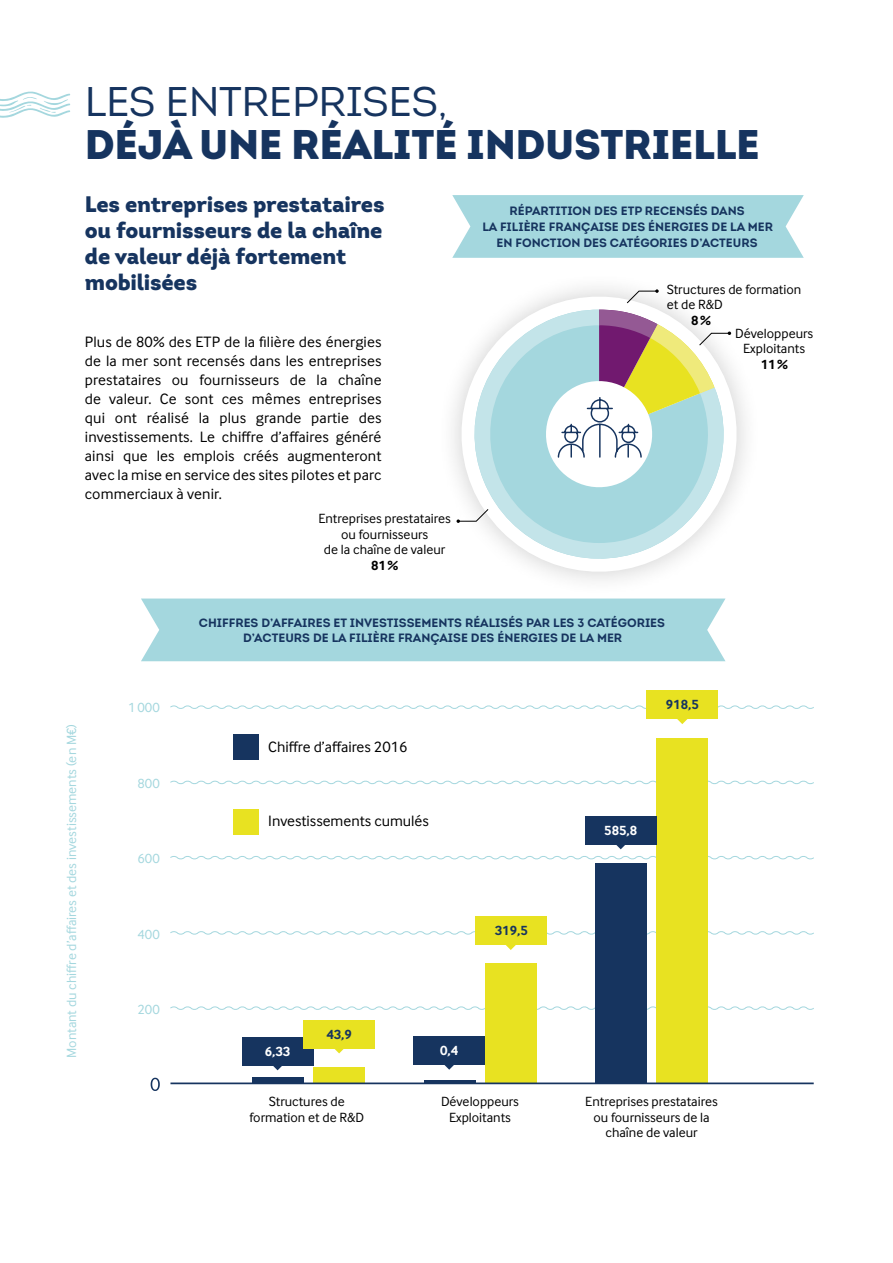
<style>
.page{position:relative;width:893px;height:1263px;background:#fff}
.page>*{position:absolute;margin:0;border:0;box-sizing:border-box;transform-origin:0 0}
.t1{font:900 41.4px "Intro";letter-spacing:-.01em;color:#16345f}
.t2{font:41.4px "Intro";letter-spacing:-.01em;color:#16345f}
.t3{font:900 22.35px/26px "Intro";letter-spacing:-.01em;color:#16345f}
.t4{font:15.6px/18.9px "Inter Face";letter-spacing:.005em;color:#000;text-align:justify}
.t5{font:13.8px/15.6px "Inter Face";color:#000;text-align:center}
.t6{font:13.8px "Inter Face";color:#a4d7de}
.t7{font:700 13.8px "Inter Face";color:#16345f}
.t8{font:700 13.8px "Inter Face";color:#fff}
.t9{font:700 13.8px "Inter Face";color:#000}
.t10{font:700 12.15px/15.6px "Intro";color:#16345f;text-align:center}
</style>
<div class="page">
<svg style="left:452px;top:195px;width:352px;height:63px;background:#a9d9df"></svg>
<div style="left:141px;top:598px;width:584px;height:63px;background:#a4d7de"></div>
<svg style="left:151px;top:1078px;width:9px;height:13px"></svg>
<svg style="left:170px;top:1005px;width:644px;height:6px"></svg>
<svg style="left:170px;top:855px;width:644px;height:6px"></svg>
<svg style="left:170px;top:779px;width:644px;height:6px"></svg>
<div style="left:657px;top:738px;width:51px;height:345px;background:#e8e221"></div>
<div style="left:595px;top:863px;width:51px;height:220px;background:#16345f"></div>
<div style="left:485px;top:963px;width:51px;height:120px;background:#e8e221"></div>
<div style="left:314px;top:1067px;width:51px;height:16px;background:#e8e221"></div>
<div style="left:252px;top:1077px;width:51px;height:6px;background:#16345f"></div>
<div style="left:413px;top:1036px;width:72px;height:28px;background:#16345f"></div>
<svg style="left:444px;top:1064px;width:11px;height:6px"></svg>
<div style="left:585px;top:816px;width:72px;height:28px;background:#16345f"></div>
<svg style="left:615px;top:844px;width:11px;height:5px"></svg>
<div style="left:646px;top:691px;width:72px;height:28px;background:#e8e221"></div>
<svg style="left:170px;top:705px;width:644px;height:19px"></svg>
<div style="left:475px;top:916px;width:72px;height:29px;background:#e8e221"></div>
<svg style="left:170px;top:930px;width:644px;height:20px"></svg>
<div style="left:242px;top:1037px;width:71px;height:28px;background:#16345f"></div>
<svg style="left:272px;top:1065px;width:11px;height:5px"></svg>
<div style="left:303px;top:1020px;width:72px;height:28px;background:#e8e221"></div>
<svg style="left:334px;top:1048px;width:10px;height:5px"></svg>
<hr style="left:170px;top:1082px;width:644px;height:2px;background:#16345f">
<div style="left:234px;top:734px;width:25px;height:25px;background:#16345f"></div>
<div style="left:234px;top:809px;width:25px;height:25px;background:#e8e221"></div>
<svg style="left:453px;top:288px;width:293px;height:293px"></svg>
<svg style="left:458px;top:310px;width:282px;height:265px"></svg>
<svg style="left:463px;top:310px;width:261px;height:249px"></svg>
<svg style="left:626px;top:289px;width:33px;height:15px"></svg>
<svg style="left:541px;top:310px;width:190px;height:182px"></svg>
<svg style="left:0;top:91px;width:71px;height:27px"></svg>
<hr style="left:424px;top:1080px;width:51px;height:4px;background:#16345f">
<svg style="left:456px;top:508px;width:33px;height:15px"></svg>
<h1 class="t2" style="left:85px;top:76px;width:364px">LES ENTREPRISES,</h1>
<h1 class="t1" style="left:85px;top:117px;width:676px">DÉJÀ UNE RÉALITÉ INDUSTRIELLE</h1>
<h2 class="t3" style="left:85px;top:191px;width:301px">Les entreprises prestataires ou fournisseurs de la chaîne de valeur déjà fortement mobilisées</h2>
<p class="t10" style="left:482px;top:203px;width:292px">RÉPARTITION DES ETP RECENSÉS DANS<br>LA FILIÈRE FRANÇAISE DES ÉNERGIES DE LA MER<br>EN FONCTION DES CATÉGORIES D’ACTEURS</p>
<p class="t5" style="left:667px;top:281px;width:136px;text-align:left">Structures de formation et de R&amp;D</p>
<p class="t9" style="left:691px;top:312px;width:21px">8%</p>
<p class="t5" style="left:735px;top:325px;width:79px">Développeurs<br>Exploitants</p>
<p class="t9" style="left:761px;top:356px;width:28px">11%</p>
<p class="t4" style="left:85px;top:332px;width:298px">Plus de 80% des ETP de la filière des énergies de la mer sont recensés dans les entreprises prestataires ou fournisseurs de la chaîne de valeur. Ce sont ces mêmes entreprises qui ont réalisé la plus grande partie des investissements. Le chiffre d’affaires généré ainsi que les emplois créés augmenteront avec la mise en service des sites pilotes et parc commerciaux à venir.</p>
<p class="t5" style="left:318px;top:511px;width:134px">Entreprises prestataires ou fournisseurs<br>de la chaîne de valeur</p>
<p class="t9" style="left:371px;top:557px;width:28px">81%</p>
<p class="t10" style="left:199px;top:614px;width:468px">CHIFFRES D’AFFAIRES ET INVESTISSEMENTS RÉALISÉS PAR LES 3 CATÉGORIES<br>D’ACTEURS DE LA FILIÈRE FRANÇAISE DES ÉNERGIES DE LA MER</p>
<p class="t6" style="left:64px;top:1058px;width:336px;rotate:-90deg">Montant du chiffre d’affaires et des investissements (en M€)</p>
<p class="t6" style="left:128px;top:700px;width:33px">1000</p>
<p class="t6" style="left:137px;top:775px;width:24px">800</p>
<p class="t6" style="left:137px;top:851px;width:24px">600</p>
<p class="t6" style="left:137px;top:926px;width:24px">400</p>
<p class="t6" style="left:137px;top:1002px;width:24px">200</p>
<p class="t4" style="left:268px;top:737px;width:141px">Chiffre d’affaires 2016</p>
<p class="t4" style="left:268px;top:811px;width:162px">Investissements cumulés</p>
<p class="t7" style="left:495px;top:923px;width:35px">319,5</p>
<p class="t7" style="left:326px;top:1026px;width:27px">43,9</p>
<p class="t8" style="left:265px;top:1043px;width:27px">6,33</p>
<p class="t8" style="left:440px;top:1043px;width:20px">0,4</p>
<p class="t7" style="left:666px;top:696px;width:35px">918,5</p>
<p class="t8" style="left:604px;top:822px;width:35px">585,8</p>
<p class="t5" style="left:249px;top:1094px;width:116px">Structures de formation et de R&amp;D</p>
<p class="t5" style="left:441px;top:1094px;width:79px">Développeurs<br>Exploitants</p>
<p class="t5" style="left:585px;top:1094px;width:134px">Entreprises prestataires ou fournisseurs de la chaîne de valeur</p>
</div>
